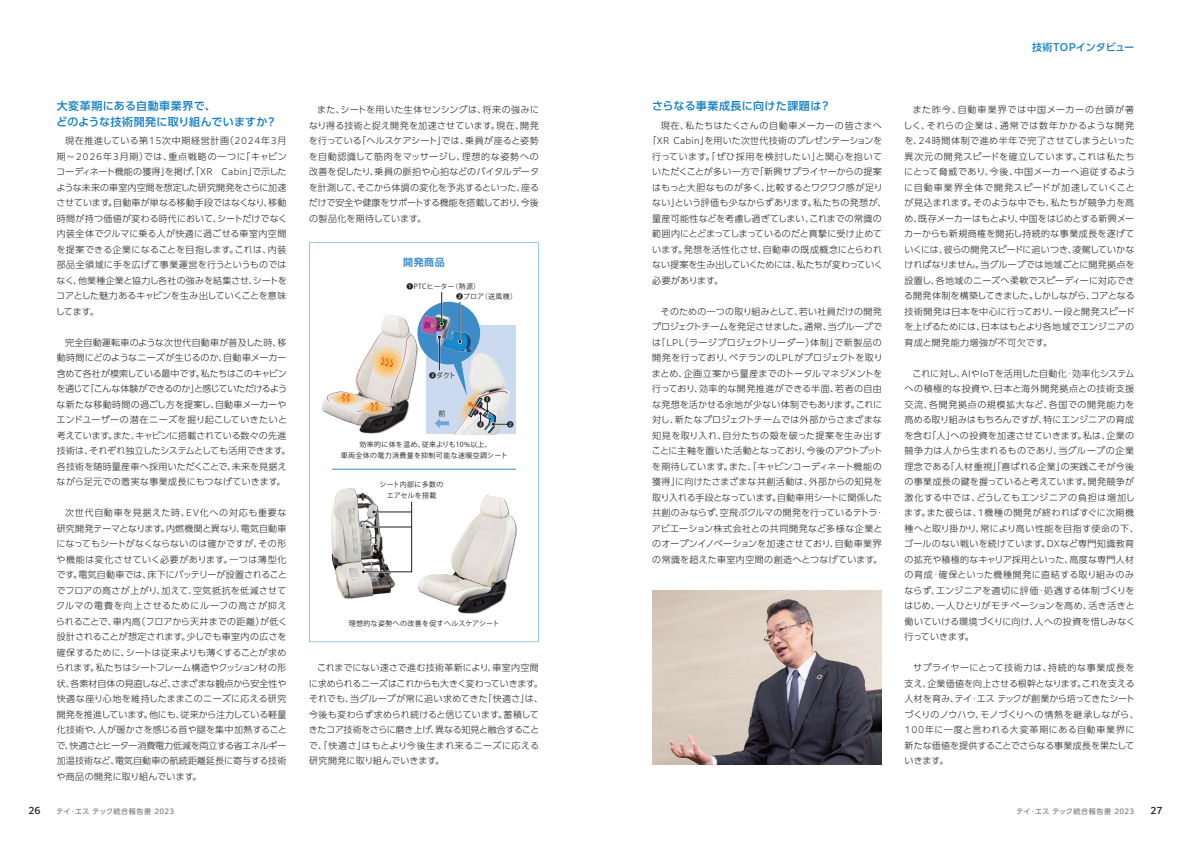
<style>
.page{position:relative;width:1191px;height:842px;background:#fff}
.page>*{position:absolute;margin:0;border:0;box-sizing:border-box;transform-origin:0 0}
.t1{font:500 11px/15.5px "PUD Shin Go Pr 6 N";letter-spacing:.025em;color:#127ec0}
.t2{font:500 10px "PUD Shin Go Pr 6 N";letter-spacing:.005em;color:#127ec0}
.t3{font:700 10px "PUD Shin Go Pr 6 N De";color:#3d8cc8}
.t4{font:300 9px/15.5px "PUD Shin Go Pr 6 N";letter-spacing:.015em;color:#231f20;text-align:justify}
.t5{font:300 9px/15.5px "PUD Shin Go Pr 6 N";letter-spacing:.035em;color:#231f20}
.t6{font:500 9px "PUD Shin Go Pr 6 N";color:#231f20}
.t7{font:7px/10px "Koz Go Pr 6 N";letter-spacing:.05em;color:#231f20}
.t8{font:500 7px "PUD Shin Go Pr 6 N";letter-spacing:.055em;color:#808285}
.t9{font:7px/11px "Koz Go Pr 6 N";letter-spacing:.03em;color:#231f20;text-align:center}
</style>
<div class="page">
<img style="left:652px;top:590px;width:230px;height:174px">
<svg style="left:309px;top:242px;width:230px;height:400px"></svg>
<img style="left:323px;top:315px;width:95px;height:118px">
<div style="left:417px;top:302px;width:63px;height:62px;background:#3d8cc8;border-radius:50%"></div>
<img style="left:421px;top:314px;width:40px;height:37px">
<hr style="left:441px;top:292px;width:1px;height:32px;background:#231f20">
<hr style="left:459px;top:302px;width:1px;height:40px;background:#231f20">
<img style="left:332px;top:489px;width:63px;height:110px">
<img style="left:419px;top:495px;width:97px;height:119px">
<svg style="left:361px;top:501px;width:51px;height:73px"></svg>
<hr style="left:332px;top:469px;width:184px;height:1px;background:#3d8cc8">
<svg style="left:370px;top:345px;width:34px;height:34px"></svg>
<svg style="left:381px;top:357px;width:12px;height:10px"></svg>
<svg style="left:331px;top:389px;width:57px;height:26px"></svg>
<svg style="left:435px;top:322px;width:73px;height:112px;background:#afc3d6"></svg>
<p class="t1" style="left:56px;top:99px;width:222px">大変革期にある自動車業界で、<br>どのような技術開発に取り組んでいますか？</p>
<p class="t4" style="left:56px;top:133px;width:233px;text-indent:10px">現在推進している第15次中期経営計画（2024年3月期～2026年3月期）では、重点戦略の一つに「キャビンコーディネート機能の獲得」を掲げ、「XR Cabin」で示したような未来の車室内空間を想定した研究開発をさらに加速させています。自動車が単なる移動手段ではなくなり、移動時間が持つ価値が変わる時代において、シートだけでなく内装全体でクルマに乗る人が快適に過ごせる車室内空間を提案できる企業になることを目指します。これは、内装部品全領域に手を広げて事業運営を行うというものではなく、他業種企業と協力し各社の強みを結集させ、シートをコアとした魅力あるキャビンを生み出していくことを意味してます。</p>
<p class="t4" style="left:56px;top:335px;width:235px;text-align:center">完全自動運転車のような次世代自動車が普及した時、移<br>動時間にどのようなニーズが生じるのか、自動車メーカー含めて各社が模索している最中です。私たちはこのキャビンを通じて「こんな体験ができるのか」と感じていただけるような新たな移動時間の過ごし方を提案し、自動車メーカーやエンドユーザーの潜在ニーズを掘り起こしていきたいと考えています。また、キャビンに搭載されている数々の先進技術は、それぞれ独立したシステムとしても活用できます。各技術を随時量産車へ採用いただくことで、未来を見据えながら足元での着実な事業成長にもつなげていきます。</p>
<p class="t4" style="left:56px;top:505px;width:233px;text-indent:9px">次世代自動車を見据えた時、EV化への対応も重要な研究開発テーマとなります。内燃機関と異なり、電気自動車になってもシートがなくならないのは確かですが、その形や機能は変化させていく必要があります。一つは薄型化です。電気自動車では、床下にバッテリーが設置されることでフロアの高さが上がり、加えて、空気抵抗を低減させてクルマの電費を向上させるためにルーフの高さが抑えられることで、車内高（フロアから天井までの距離）が低く設計されることが想定されます。少しでも車室内の広さを確保するために、シートは従来よりも薄くすることが求められます。私たちはシートフレーム構造やクッション材の形状、各素材自体の見直しなど、さまざまな観点から安全性や快適な座り心地を維持したままこのニーズに応える研究開発を推進しています。他にも、従来から注力している軽量化技術や、人が暖かさを感じる首や腿を集中加熱することで、快適さとヒーター消費電力低減を両立する省エネルギー加温技術など、電気自動車の航続距離延長に寄与する技術や商品の開発に取り組んでいます。</p>
<p class="t4" style="left:309px;top:102px;width:232px;text-indent:8px">また、シートを用いた生体センシングは、将来の強みになり得る技術と捉え開発を加速させています。現在、開発を行っている「ヘルスケアシート」では、乗員が座ると姿勢を自動認識して筋肉をマッサージし、理想的な姿勢への改善を促したり、乗員の脈拍や心拍などのバイタルデータを計測して、そこから体調の変化を予兆するといった、座るだけで安全や健康をサポートする機能を搭載しており、今後の製品化を期待しています。</p>
<p class="t3" style="left:403px;top:257px;width:43px">開発商品</p>
<p class="t7" style="left:456px;top:282px;width:62px;text-indent:-50px">❶PTCヒーター（熱源）<br>❷ブロア（送風機）</p>
<p class="t7" style="left:429px;top:371px;width:28px">❸ダクト</p>
<p class="t7" style="left:438px;top:409px;width:8px">前</p>
<p class="t7" style="left:484px;top:395px;width:8px">❶</p>
<p class="t7" style="left:477px;top:420px;width:8px">❸</p>
<p class="t7" style="left:506px;top:419px;width:8px">❷</p>
<p class="t7" style="left:341px;top:439px;width:168px;line-height:11px;text-align:center">効率的に体を温め、従来よりも10%以上、<br>車両全体の電力消費量を抑制可能な速暖空調シート</p>
<p class="t9" style="left:379px;top:479px;width:65px">シート内部に多数のエアセルを搭載</p>
<p class="t7" style="left:349px;top:619px;width:152px">理想的な姿勢への改善を促すヘルスケアシート</p>
<p class="t4" style="left:309px;top:660px;width:236px;text-align:left;text-indent:8px">これまでにない速さで進む技術革新により、車室内空間に求められるニーズはこれからも大きく変わっていきます。それでも、当グループが常に追い求めてきた「快適さ」は、今後も変わらず求められ続けると信じています。蓄積してきたコア技術をさらに磨き上げ、異なる知見と融合することで、「快適さ」はもとより今後生まれ来るニーズに応える研究開発に取り組んでいきます。</p>
<p class="t1" style="left:652px;top:99px;width:180px">さらなる事業成長に向けた課題は？</p>
<p class="t4" style="left:652px;top:118px;width:236px;text-align:left;text-indent:9px">現在、私たちはたくさんの自動車メーカーの皆さまへ｢XR Cabin｣を用いた次世代技術のプレゼンテーションを行っています。「ぜひ採用を検討したい」と関心を抱いていただくことが多い一方で「新興サプライヤーからの提案はもっと大胆なものが多く、比較するとワクワク感が足りない」という評価も少なからずあります。私たちの発想が、量産可能性などを考慮し過ぎてしまい、これまでの常識の範囲内にとどまってしまっているのだと真摯に受け止めています。発想を活性化させ、自動車の既成概念にとらわれない提案を生み出していくためには、私たちが変わっていく必要があります。</p>
<p class="t4" style="left:651px;top:304px;width:234px;text-align:left;text-indent:9px">そのための一つの取り組みとして、若い社員だけの開発プロジェクトチームを発足させました。通常、当グループでは「LPL（ラージプロジェクトリーダー）体制」で新製品の開発を行っており、ベテランのLPLがプロジェクトを取りまとめ、企画立案から量産までのトータルマネジメントを行っており、効率的な開発推進ができる半面、若者の自由な発想を活かせる余地が少ない体制でもあります。これに対し、新たなプロジェクトチームでは外部からさまざまな知見を取り入れ、自分たちの殻を破った提案を生み出すことに主軸を置いた活動となっており、今後のアウトプットを期待しています。また、「キャビンコーディネート機能の獲得」に向けたさまざまな共創活動は、外部からの知見を取り入れる手段となっています。自動車用シートに関係した共創のみならず、空飛ぶクルマの開発を行っているテトラ・アビエーション株式会社との共同開発など多様な企業とのオープンイノベーションを加速させており、自動車業界の常識を超えた車室内空間の創造へとつなげています。</p>
<p class="t2" style="left:1032px;top:42px;width:104px">技術TOPインタビュー</p>
<p class="t4" style="left:903px;top:102px;width:233px;text-indent:9px">また昨今、自動車業界では中国メーカーの台頭が著しく、それらの企業は、通常では数年かかるような開発を、24時間体制で進め半年で完了させてしまうといった異次元の開発スピードを確立しています。これは私たちにとって脅威であり、今後、中国メーカーへ追従するように自動車業界全体で開発スピードが加速していくことが見込まれます。そのような中でも、私たちが競争力を高め、既存メーカーはもとより、中国をはじめとする新興メーカーからも新規商権を開拓し持続的な事業成長を遂げていくには、彼らの開発スピードに追いつき、凌駕していかなければなりません。当グループでは地域ごとに開発拠点を設置し、各地域のニーズへ柔軟でスピーディーに対応できる開発体制を構築してきました。しかしながら、コアとなる技術開発は日本を中心に行っており、一段と開発スピードを上げるためには、日本はもとより各地域でエンジニアの育成と開発能力増強が不可欠です。</p>
<p class="t5" style="left:904px;top:366px;width:236px;text-indent:8px">これに対し、AIやIoTを活用した自動化・効率化システムへの積極的な投資や、日本と海外開発拠点との技術支援交流、各開発拠点の規模拡大など、各国での開発能力を高める取り組みはもちろんですが、特にエンジニアの育成を含む「人」への投資を加速させていきます。私は、企業の競争力は人から生まれるものであり、当グループの企業理念である「人材重視」「喜ばれる企業」の実践こそが今後の事業成長の鍵を握っていると考えています。開発競争が激化する中では、どうしてもエンジニアの負担は増加します。また彼らは、1機種の開発が終わればすぐに次期機種へと取り掛かり、常により高い性能を目指す使命の下、ゴールのない戦いを続けています。DXなど専門知識教育の拡充や積極的なキャリア採用といった、高度な専門人材の育成・確保といった機種開発に直結する取り組みのみならず、エンジニアを適切に評価・処遇する体制づくりをはじめ、一人ひとりがモチベーションを高め、活き活きと働いていける環境づくりに向け、人への投資を惜しみなく行っていきます。</p>
<p class="t4" style="left:904px;top:660px;width:236px;text-align:left;text-indent:9px">サプライヤーにとって技術力は、持続的な事業成長を支え、企業価値を向上させる根幹となります。これを支える人材を育み、テイ・エス テックが創業から培ってきたシートづくりのノウハウ、モノづくりへの情熱を継承しながら、<br>100年に一度と言われる大変革期にある自動車業界に新たな価値を提供することでさらなる事業成長を果たしていきます。</p>
<p class="t6" style="left:28px;top:805px;width:14px">26</p>
<p class="t8" style="left:57px;top:807px;width:119px">テイ・エス テック統合報告書 2023</p>
<p class="t8" style="left:1016px;top:807px;width:119px">テイ・エス テック統合報告書 2023</p>
<p class="t6" style="left:1150px;top:805px;width:14px">27</p>
</div>
